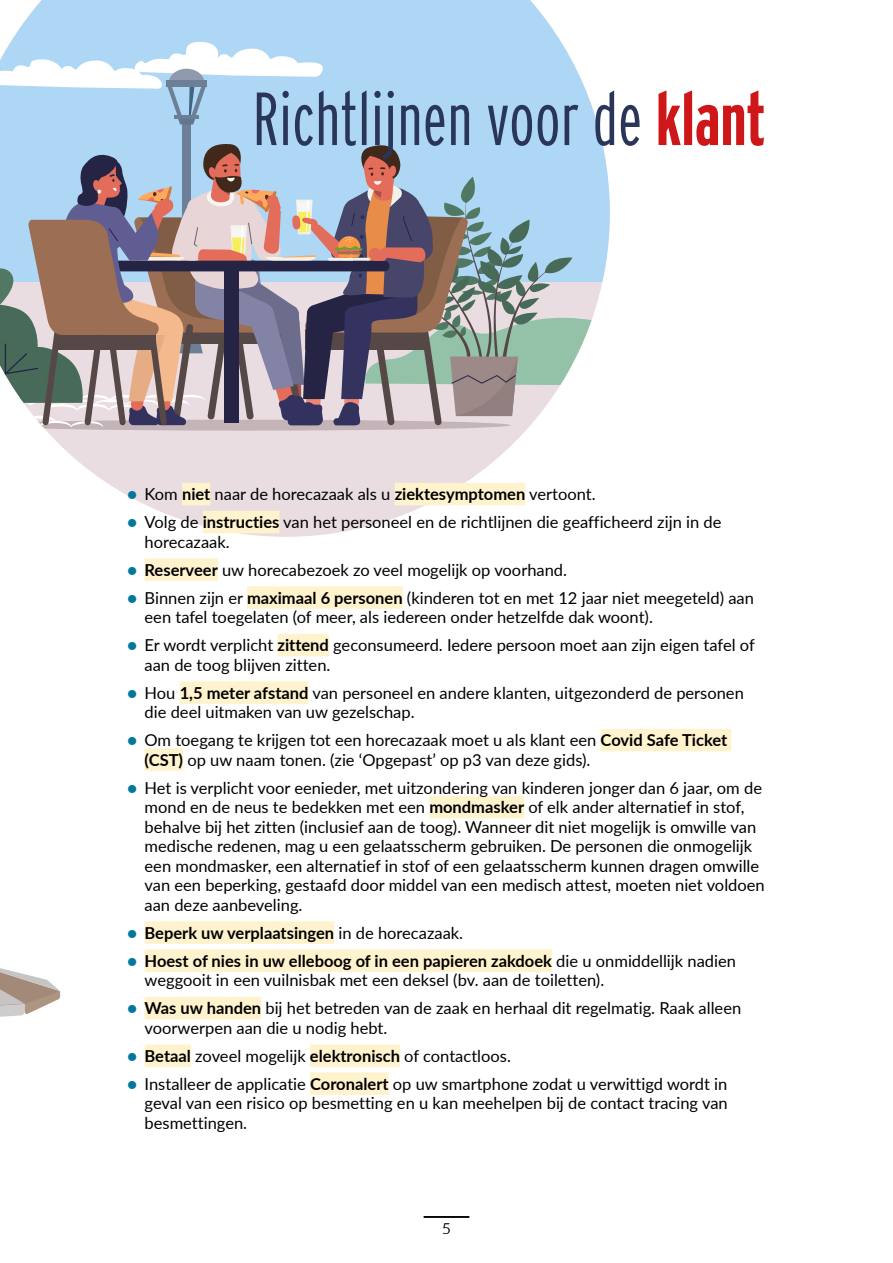
<style>
.page{position:relative;width:893px;height:1263px;background:#fff}
.page>*{position:absolute;margin:0;border:0;box-sizing:border-box;transform-origin:0 0}
.Title{font:300 75px "Interstate Compressed";color:#293659}
.Body_text_bullet{font:16.5px/19.5px "Lato";color:#000}
.Body_text_bullet-2{font:700 16.5px "Lato";color:#000}
.t1{font:300 15px "Lato";color:#000}
.s1{font-weight:700;color:#cd1719}
.s2{font-weight:900;color:#04779c}
.s3{font-weight:700}
.s4{font-weight:400}
</style>
<div class="page">
<svg style="left:0;top:968px;width:60px;height:49px"></svg>
<hr style="left:424px;top:1216px;width:45px;height:2px;background:#000">
<svg style="left:47px;top:431px;width:479px;height:106px;fill:#e9dde2"></svg>
<div style="left:0;top:0;width:610px;height:282px;background:#add7f4"></div>
<div style="left:182px;top:123px;width:9px;height:95px;background:#6c7f96"></div>
<svg style="left:0;top:41px;width:323px;height:83px"></svg>
<div style="left:166px;top:81px;width:41px;height:6px;background:#6c7f96"></div>
<svg style="left:0;top:140px;width:610px;height:291px"></svg>
<div style="left:182px;top:483px;width:28px;height:22px;background:#fff3ce"></div>
<div style="left:395px;top:483px;width:130px;height:22px;background:#fff3ce"></div>
<div style="left:203px;top:511px;width:76px;height:22px;background:#fff3ce"></div>
<div style="left:145px;top:558px;width:73px;height:23px;background:#fff3ce"></div>
<div style="left:247px;top:586px;width:156px;height:23px;background:#fff3ce"></div>
<div style="left:277px;top:634px;width:52px;height:22px;background:#fff3ce"></div>
<div style="left:180px;top:681px;width:129px;height:23px;background:#fff3ce"></div>
<div style="left:601px;top:729px;width:130px;height:22px;background:#fff3ce"></div>
<div style="left:145px;top:748px;width:38px;height:23px;background:#fff3ce"></div>
<div style="left:429px;top:796px;width:95px;height:22px;background:#fff3ce"></div>
<div style="left:145px;top:921px;width:189px;height:23px;background:#fff3ce"></div>
<div style="left:145px;top:949px;width:407px;height:23px;background:#fff3ce"></div>
<div style="left:145px;top:997px;width:116px;height:22px;background:#fff3ce"></div>
<div style="left:145px;top:1044px;width:46px;height:23px;background:#fff3ce"></div>
<div style="left:310px;top:1044px;width:90px;height:23px;background:#fff3ce"></div>
<div style="left:310px;top:1072px;width:79px;height:23px;background:#fff3ce"></div>
<p class="Title" style="left:253px;top:76px;width:514px">Richtlijnen voor de <span class="s1">klant</span></p>
<p class="Body_text_bullet" style="left:128px;top:484px;width:470px"><span class="s2">•</span> Kom <span class="s3">niet</span> naar de horecazaak als u <span class="s3">ziektesymptomen</span> vertoont.</p>
<p class="Body_text_bullet" style="left:145px;top:512px;width:578px;text-indent:-17px"><span class="s2">•</span> Volg de <span class="s3">instructies</span> van het personeel en de richtlijnen die geafficheerd zijn in de horecazaak.</p>
<p class="Body_text_bullet" style="left:128px;top:559px;width:441px"><span class="s2">•</span> <span class="s3">Reserveer</span> uw horecabezoek zo veel mogelijk op voorhand.</p>
<p class="Body_text_bullet" style="left:145px;top:587px;width:611px;text-indent:-17px"><span class="s2">•</span> Binnen zijn er <span class="s3">maximaal 6 personen</span> (kinderen tot en met 12 jaar niet meegeteld) aan een tafel toegelaten (of meer, als iedereen onder hetzelfde dak woont).</p>
<p class="Body_text_bullet" style="left:145px;top:635px;width:612px;text-indent:-17px"><span class="s2">•</span> Er wordt verplicht <span class="s3">zittend</span> geconsumeerd. Iedere persoon moet aan zijn eigen tafel of aan de toog blijven zitten.</p>
<p class="Body_text_bullet" style="left:145px;top:682px;width:601px;text-indent:-17px"><span class="s2">•</span> Hou <span class="s3">1,5 meter afstand</span> van personeel en andere klanten, uitgezonderd de personen die deel uitmaken van uw gezelschap.</p>
<p class="Body_text_bullet" style="left:145px;top:730px;width:584px;text-indent:-17px"><span class="s2">•</span> Om toegang te krijgen tot een horecazaak moet u als klant een <span class="s3">Covid Safe Ticket (CST)</span> op uw naam tonen. (zie ‘Opgepast’ op p3 van deze gids).</p>
<p class="Body_text_bullet" style="left:145px;top:777px;width:622px;text-indent:-17px"><span class="s2">•</span> Het is verplicht voor eenieder, met uitzondering van kinderen jonger dan 6 jaar, om de mond en de neus te bedekken met een <span class="s3">mondmasker</span> of elk ander alternatief in stof, behalve bij het zitten (inclusief aan de toog). Wanneer dit niet mogelijk is omwille van medische redenen, mag u een gelaatsscherm gebruiken. De personen die onmogelijk een mondmasker, een alternatief in stof of een gelaatsscherm kunnen dragen omwille van een beperking, gestaafd door middel van een medisch attest, moeten niet voldoen aan deze aanbeveling.</p>
<p class="Body_text_bullet-2" style="left:128px;top:920px;width:337px"><span class="s2">•</span> Beperk uw verplaatsingen <span class="s4">in de horecazaak.</span></p>
<p class="Body_text_bullet" style="left:145px;top:950px;width:593px;text-indent:-17px"><span class="s2">•</span> <span class="s3">Hoest of nies in uw elleboog of in een papieren zakdoek</span> die u onmiddellijk nadien weggooit in een vuilnisbak met een deksel (bv. aan de toiletten).</p>
<p class="Body_text_bullet" style="left:145px;top:998px;width:598px;text-indent:-17px"><span class="s2">•</span> <span class="s3">Was uw handen</span> bij het betreden van de zaak en herhaal dit regelmatig. Raak alleen voorwerpen aan die u nodig hebt.</p>
<p class="Body_text_bullet" style="left:128px;top:1045px;width:385px"><span class="s2">•</span> <span class="s3">Betaal</span> zoveel mogelijk <span class="s3">elektronisch</span> of contactloos.</p>
<p class="Body_text_bullet" style="left:145px;top:1073px;width:585px;text-align:justify;text-indent:-17px"><span class="s2">•</span> Installeer de applicatie <span class="s3">Coronalert</span> op uw smartphone zodat u verwittigd wordt in geval van een risico op besmetting en u kan meehelpen bij de contact tracing van besmettingen.</p>
<p class="t1" style="left:442px;top:1218px;width:10px">5</p>
</div>
